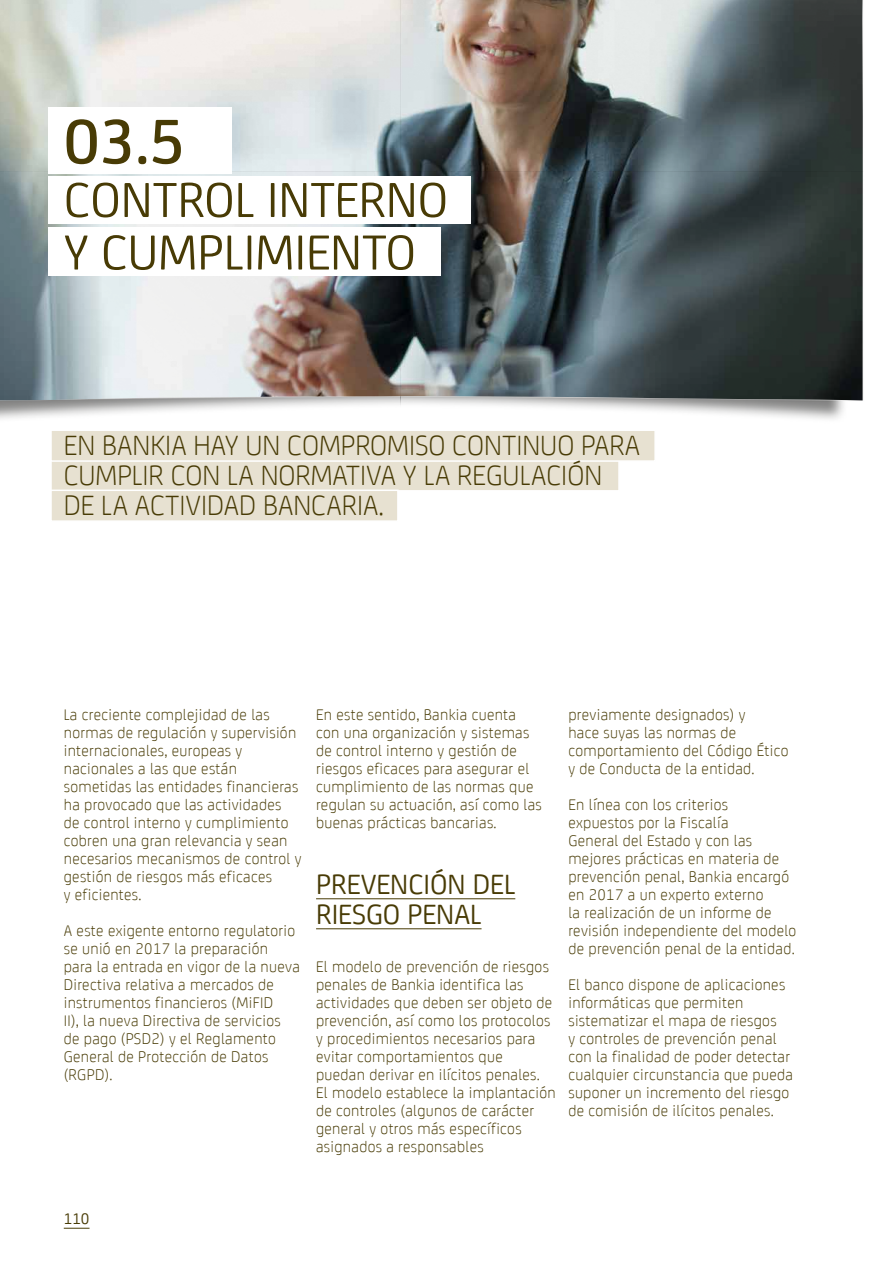
<style>
.page{position:relative;width:893px;height:1276px;background:#fff}
.page>*{position:absolute;margin:0;border:0;box-sizing:border-box;transform-origin:0 0}
.t1{font:500 67.5px "Bankia";color:#483b05}
.t2{font:52.5px/52.5px "Bankia";color:#483b05}
.t3{font:300 30px/30px "Bankia";color:#483b05}
.t4{font:30px/30px "Bankia";color:#483b05}
.t5{font:300 16.5px/18px "Bankia";letter-spacing:.02em;color:#483b05}
.t6{font:16.5px "Bankia";color:#483b05}
</style>
<div class="page">
<img style="left:400px;top:401px;width:444px;height:18px">
<img style="left:0;top:0;width:863px;height:400px">
<hr style="left:316px;top:898px;width:199px;height:1px;background:#483b05">
<hr style="left:316px;top:928px;width:166px;height:1px;background:#483b05">
<div style="left:49px;top:177px;width:422px;height:47px;background:#fff"></div>
<div style="left:49px;top:228px;width:392px;height:48px;background:#fff"></div>
<div style="left:49px;top:107px;width:183px;height:67px;background:#fff"></div>
<div style="left:50px;top:459px;width:570px;height:32px;background:#e7e1d1;border:2px solid #fff"></div>
<div style="left:50px;top:429px;width:606px;height:33px;background:#e7e1d1;border:2px solid #fff"></div>
<div style="left:50px;top:489px;width:349px;height:33px;background:#e7e1d1;border:2px solid #fff"></div>
<svg style="left:64px;top:1227px;width:26px;height:1px"></svg>
<h1 class="t1" style="left:64px;top:92px;width:123px">03.5</h1>
<h2 class="t2" style="left:64px;top:170px;width:386px">CONTROL INTERNO<br>Y CUMPLIMIENTO</h2>
<h3 class="t3" style="left:64px;top:428px;width:578px">EN BANKIA HAY UN COMPROMISO CONTINUO PARA<br>CUMPLIR CON LA NORMATIVA Y LA REGULACIÓN<br>DE LA ACTIVIDAD BANCARIA.</h3>
<p class="t5" style="left:64px;top:704px;width:239px">La creciente complejidad de las normas de regulación y supervisión internacionales, europeas y nacionales a las que están sometidas las entidades financieras ha provocado que las actividades<br>de control interno y cumplimiento cobren una gran relevancia y sean necesarios mecanismos de control y gestión de riesgos más eficaces<br>y eficientes.</p>
<p class="t5" style="left:64px;top:921px;width:238px">A este exigente entorno regulatorio se unió en 2017 la preparación para la entrada en vigor de la nueva<br>Directiva relativa a mercados de instrumentos financieros (MiFID<br>II), la nueva Directiva de servicios de pago (PSD2) y el Reglamento<br>General de Protección de Datos (RGPD).</p>
<p class="t5" style="left:316px;top:704px;width:227px">En este sentido, Bankia cuenta con una organización y sistemas de control interno y gestión de riesgos eficaces para asegurar el cumplimiento de las normas que regulan su actuación, así como las buenas prácticas bancarias.</p>
<h3 class="t4" style="left:316px;top:867px;width:201px">PREVENCIÓN DEL<br>RIESGO PENAL</h3>
<p class="t5" style="left:316px;top:956px;width:241px">El modelo de prevención de riesgos penales de Bankia identifica las actividades que deben ser objeto de prevención, así como los protocolos y procedimientos necesarios para evitar comportamientos que puedan derivar en ilícitos penales.<br>El modelo establece la implantación de controles (algunos de carácter general y otros más específicos asignados a responsables</p>
<p class="t5" style="left:568px;top:705px;width:222px">previamente designados) y<br>hace suyas las normas de comportamiento del Código Ético y de Conducta de la entidad.</p>
<p class="t5" style="left:568px;top:795px;width:229px">En línea con los criterios expuestos por la Fiscalía<br>General del Estado y con las mejores prácticas en materia de prevención penal, Bankia encargó en 2017 a un experto externo<br>la realización de un informe de revisión independiente del modelo de prevención penal de la entidad.</p>
<p class="t5" style="left:568px;top:975px;width:226px">El banco dispone de aplicaciones informáticas que permiten sistematizar el mapa de riesgos<br>y controles de prevención penal con la finalidad de poder detectar cualquier circunstancia que pueda suponer un incremento del riesgo de comisión de ilícitos penales.</p>
<p class="t6" style="left:64px;top:1206px;width:27px">110</p>
</div>
